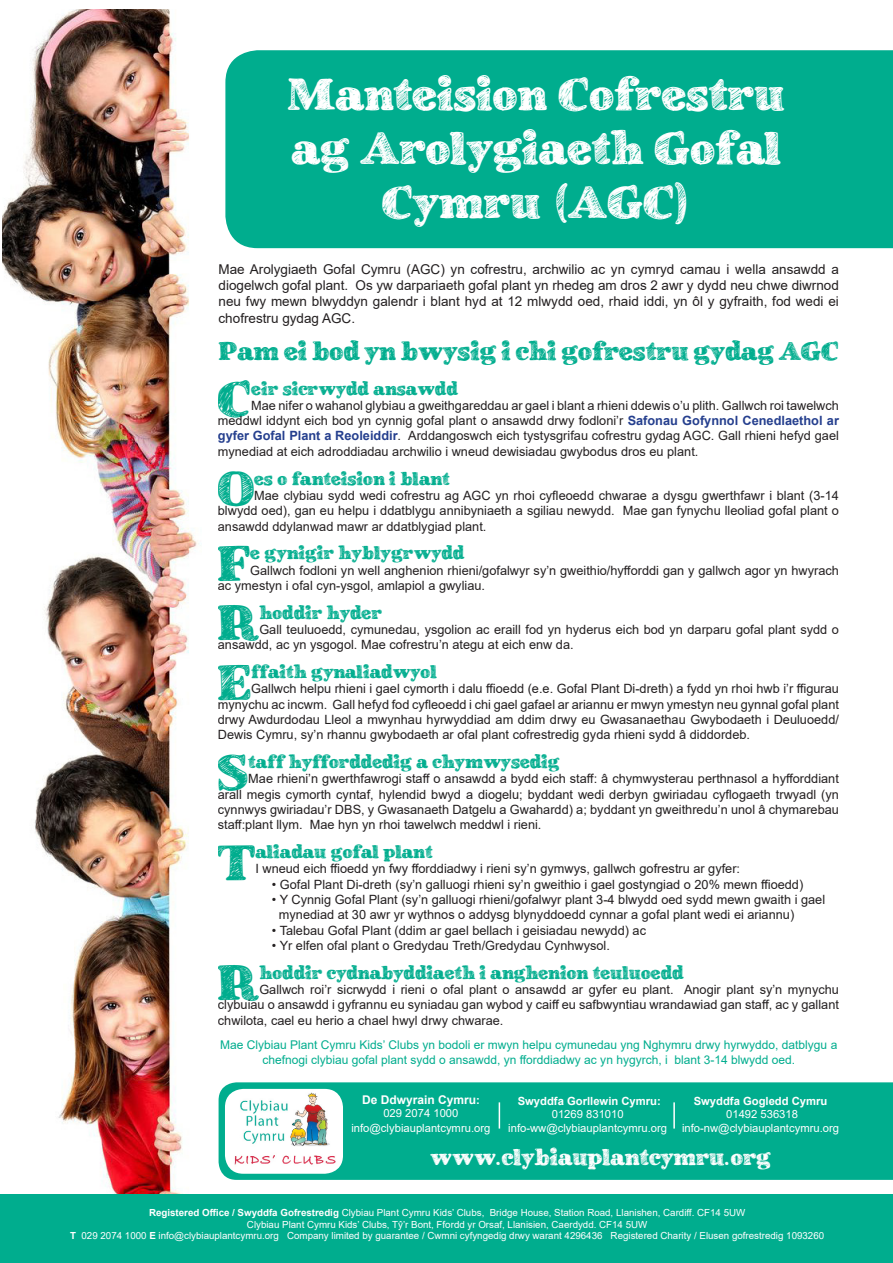
<style>
.page{position:relative;width:893px;height:1263px;background:#fff}
.page>*{position:absolute;margin:0;border:0;box-sizing:border-box;transform-origin:0 0}
.t1{font:49.05px "School Book New";color:#00ad8e}
.t2{font:45px/54px "School Book New";color:#fff;text-align:center}
.t3{font:25.5px "School Book New";color:#00ad8e}
.t4{font:22.5px "School Book New";color:#fff}
.t5{font:18px "School Book New";color:#00ad8e}
.t6{font:13.5px/16.2px "Arial";color:#231f20;text-align:justify}
.t7{font:12.75px/15.3px "Arial";color:#231f20;text-align:justify}
.t8{font:12px/14.4px "Arial";color:#00ad8e;text-align:center}
.t9{font:700 12px "Arial";color:#fff}
.t10{font:11.25px "Arial";color:#fff}
.t11{font:700 11.25px "Arial";color:#fff}
.t12{font:9.75px "Arial";color:#fff}
.s1{font-weight:700;color:#253f8e}
.s2{font-size:11.25px}
.s3{font-weight:700}
</style>
<div class="page">
<img style="left:2px;top:9px;width:196px;height:1185px">
<div style="left:0;top:1194px;width:893px;height:69px;background:#00ad8e"></div>
<div style="left:225px;top:50px;width:668px;height:199px;background:#00ad8e"></div>
<div style="left:219px;top:1082px;width:674px;height:98px;background:#00ad8e"></div>
<img style="left:225px;top:1089px;width:118px;height:85px">
<svg style="left:499px;top:1102px;width:1px;height:26px"></svg>
<hr style="left:673px;top:1102px;width:2px;height:26px;background:#fff">
<p class="t2" style="left:288px;top:69px;width:498px">Manteision Cofrestru ag Arolygiaeth Gofal<br>Cymru (AGC)</p>
<p class="t6" style="left:219px;top:261px;width:622px">Mae Arolygiaeth Gofal Cymru (AGC) yn cofrestru, archwilio ac yn cymryd camau i wella ansawdd a diogelwch gofal plant. Os yw darpariaeth gofal plant yn rhedeg am dros 2 awr y dydd neu chwe diwrnod neu fwy mewn blwyddyn galendr i blant hyd at 12 mlwydd oed, rhaid iddi, yn ôl y gyfraith, fod wedi ei chofrestru gydag AGC.</p>
<p class="t3" style="left:219px;top:339px;width:622px">Pam ei bod yn bwysig i chi gofrestru gydag AGC</p>
<p class="t1" style="left:217px;top:374px;width:35px">C</p>
<p class="t5" style="left:251px;top:379px;width:208px">eir sicrwydd ansawdd</p>
<p class="t7" style="left:218px;top:398px;width:623px;text-indent:33px">Mae nifer o wahanol glybiau a gweithgareddau ar gael i blant a rhieni ddewis o’u plith. Gallwch roi tawelwch meddwl iddynt eich bod yn cynnig gofal plant o ansawdd drwy fodloni’r <span class="s1">Safonau Gofynnol Cenedlaethol ar gyfer Gofal Plant a Reoleiddir</span>. Arddangoswch eich tystysgrifau cofrestru gydag AGC. Gall rhieni hefyd gael mynediad at eich adroddiadau archwilio i wneud dewisiadau gwybodus dros eu plant.</p>
<p class="t1" style="left:218px;top:464px;width:38px">O</p>
<p class="t5" style="left:254px;top:469px;width:197px">es o fanteision i blant</p>
<p class="t7" style="left:218px;top:488px;width:623px;text-indent:36px">Mae clybiau sydd wedi cofrestru ag AGC yn rhoi cyfleoedd chwarae a dysgu gwerthfawr i blant (3-14 blwydd oed), gan eu helpu i ddatblygu annibyniaeth a sgiliau newydd. Mae gan fynychu lleoliad gofal plant o ansawdd ddylanwad mawr ar ddatblygiad plant.</p>
<p class="t1" style="left:217px;top:539px;width:35px">F</p>
<p class="t5" style="left:250px;top:544px;width:215px">e gynigir hyblygrwydd</p>
<p class="t7" style="left:218px;top:562px;width:623px;text-indent:32px">Gallwch fodloni yn well anghenion rhieni/gofalwyr sy’n gweithio/hyfforddi gan y gallwch agor yn hwyrach ac ymestyn i ofal cyn-ysgol, amlapiol a gwyliau.</p>
<p class="t1" style="left:218px;top:599px;width:43px">R</p>
<p class="t5" style="left:259px;top:603px;width:124px">hoddir hyder</p>
<p class="t7" style="left:218px;top:622px;width:623px;text-indent:41px">Gall teuluoedd, cymunedau, ysgolion ac eraill fod yn hyderus eich bod yn darparu gofal plant sydd o ansawdd, ac yn ysgogol. Mae cofrestru’n ategu at eich enw da.</p>
<p class="t1" style="left:217px;top:658px;width:36px">E</p>
<p class="t5" style="left:251px;top:663px;width:187px">ffaith gynaliadwyol</p>
<p class="t7" style="left:218px;top:681px;width:623px;text-indent:33px">Gallwch helpu rhieni i gael cymorth i dalu ffioedd (e.e. Gofal Plant Di-dreth) a fydd yn rhoi hwb i’r ffigurau mynychu ac incwm. Gall hefyd fod cyfleoedd i chi gael gafael ar ariannu er mwyn ymestyn neu gynnal gofal plant drwy Awdurdodau Lleol a mwynhau hyrwyddiad am ddim drwy eu Gwasanaethau Gwybodaeth i Deuluoedd/ Dewis Cymru, sy’n rhannu gwybodaeth ar ofal plant cofrestredig gyda rhieni sydd â diddordeb.</p>
<p class="t1" style="left:217px;top:748px;width:33px">S</p>
<p class="t5" style="left:248px;top:753px;width:313px">taff hyfforddedig a chymwysedig</p>
<p class="t7" style="left:218px;top:771px;width:623px;text-indent:30px">Mae rhieni’n gwerthfawrogi staff o ansawdd a bydd eich staff: â chymwysterau perthnasol a hyfforddiant arall megis cymorth cyntaf, hylendid bwyd a diogelu; byddant wedi derbyn gwiriadau cyflogaeth trwyadl (yn cynnwys gwiriadau’r DBS, y Gwasanaeth Datgelu a Gwahardd) a; byddant yn gweithredu’n unol â chymarebau staff:plant llym. Mae hyn yn rhoi tawelwch meddwl i rieni.</p>
<p class="t1" style="left:217px;top:838px;width:40px">T</p>
<p class="t5" style="left:255px;top:843px;width:179px">aliadau gofal plant</p>
<p class="t7" style="left:255px;top:861px;width:486px">I wneud eich ffioedd yn fwy fforddiadwy i rieni sy’n gymwys, gallwch gofrestru ar gyfer:</p>
<p class="t7" style="left:272px;top:876px;width:533px">• Gofal Plant Di-dreth (sy’n galluogi rhieni sy’n gweithio i gael gostyngiad o 20% mewn ffioedd)</p>
<p class="t7" style="left:279px;top:892px;width:548px;text-indent:-7px">• Y Cynnig Gofal Plant (sy’n galluogi rhieni/gofalwyr plant 3-4 blwydd oed sydd mewn gwaith i gael mynediad at 30 awr yr wythnos o addysg blynyddoedd cynnar a gofal plant wedi ei ariannu)</p>
<p class="t7" style="left:272px;top:922px;width:376px">• Talebau Gofal Plant (ddim ar gael bellach i geisiadau newydd) ac</p>
<p class="t7" style="left:272px;top:938px;width:340px">• Yr elfen ofal plant o Gredydau Treth/Gredydau Cynhwysol.</p>
<p class="t1" style="left:218px;top:959px;width:43px">R</p>
<p class="t5" style="left:259px;top:963px;width:426px">hoddir cydnabyddiaeth i anghenion teuluoedd</p>
<p class="t7" style="left:218px;top:982px;width:623px;text-indent:41px">Gallwch roi’r sicrwydd i rieni o ofal plant o ansawdd ar gyfer eu plant. Anogir plant sy’n mynychu clybuiau o ansawdd i gyfrannu eu syniadau gan wybod y caiff eu safbwyntiau wrandawiad gan staff, ac y gallant chwilota, cael eu herio a chael hwyl drwy chwarae.</p>
<p class="t8" style="left:220px;top:1038px;width:619px">Mae Clybiau Plant Cymru Kids’ Clubs yn bodoli er mwyn helpu cymunedau yng Nghymru drwy hyrwyddo, datblygu a chefnogi clybiau gofal plant sydd o ansawdd, yn fforddiadwy ac yn hygyrch, i blant 3-14 blwydd oed.</p>
<p class="t9" style="left:362px;top:1091px;width:119px">De Ddwyrain Cymru<span class="s2">:</span></p>
<p class="t10" style="left:383px;top:1105px;width:77px">029 2074 1000</p>
<p class="t10" style="left:351px;top:1120px;width:140px">info@clybiauplantcymru.org</p>
<p class="t11" style="left:694px;top:1093px;width:135px">Swyddfa Gogledd Cymru</p>
<p class="t10" style="left:726px;top:1106px;width:73px">01492 536318</p>
<p class="t10" style="left:682px;top:1120px;width:159px">info-nw@clybiauplantcymru.org</p>
<p class="t4" style="left:430px;top:1146px;width:343px">www.clybiauplantcymru.org</p>
<p class="t11" style="left:518px;top:1093px;width:145px">Swyddfa Gorllewin Cymru:</p>
<p class="t10" style="left:552px;top:1106px;width:73px">01269 831010</p>
<p class="t10" style="left:508px;top:1120px;width:160px">info-ww@clybiauplantcymru.org</p>
<p class="t12" style="left:149px;top:1206px;width:598px"><span class="s3">Registered Office / Swyddfa Gofrestredig</span> Clybiau Plant Cymru Kids’ Clubs, Bridge House, Station Road, Llanishen, Cardiff. CF14 5UW</p>
<p class="t12" style="left:247px;top:1217px;width:402px">Clybiau Plant Cymru Kids’ Clubs, Tŷ’r Bont, Ffordd yr Orsaf, Llanisien, Caerdydd. CF14 5UW</p>
<p class="t12" style="left:70px;top:1229px;width:755px"><span class="s3">T</span> 029 2074 1000 <span class="s3">E</span> info@clybiauplantcymru.org Company limited by guarantee / Cwmni cyfyngedig drwy warant 4296436 Registered Charity / Elusen gofrestredig 1093260</p>
</div>
